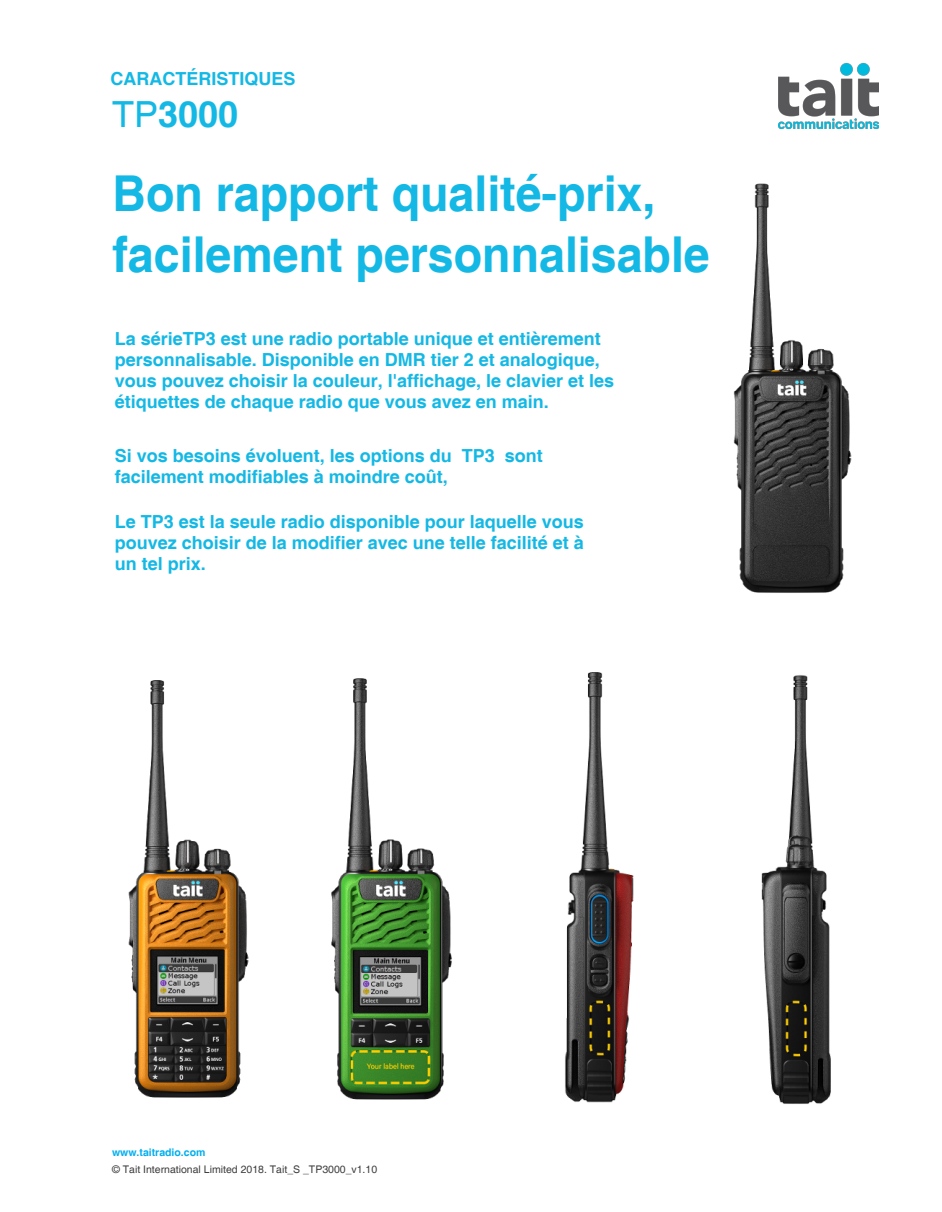
<style>
.page{position:relative;width:942px;height:1212px;background:#fff}
.page>*{position:absolute;margin:0;border:0;box-sizing:border-box;transform-origin:0 0}
.Paragraph_Style2{font:700 49.5px "Helvetica";color:#14b8e5;scale:.94 1}
.Paragraph_Style2-2{font:700 36px "Helvetica";color:#14b8e5}
.Paragraph_Style1{font:700 18px/21px "Helvetica";color:#14b8e5}
.Paragraph_Style2-3{font:700 18px "Helvetica";color:#14b8e5}
.Paragraph_Style2-4{font:10.5px "Helvetica";color:#3e3e3f}
.Paragraph_Style3{font:700 10.5px "Helvetica";color:#00aeef}
.s1{font-weight:400}
</style>
<div class="page">
<img style="left:331px;top:678px;width:121px;height:422px">
<img style="left:565px;top:672px;width:69px;height:431px">
<img style="left:779px;top:63px;width:100px;height:66px">
<img style="left:128px;top:680px;width:121px;height:418px">
<img style="left:761px;top:675px;width:70px;height:429px">
<img style="left:733px;top:183px;width:119px;height:410px">
<p class="Paragraph_Style2-3" style="left:111px;top:68px;width:187px">CARACTÉRISTIQUES</p>
<p class="Paragraph_Style2-2" style="left:112px;top:92px;width:128px"><span class="s1">TP</span>3000</p>
<p class="Paragraph_Style2" style="left:112px;top:163px;width:579px">Bon rapport qualité-prix,</p>
<p class="Paragraph_Style2" style="left:112px;top:224px;width:637px">facilement personnalisable</p>
<p class="Paragraph_Style1" style="left:115px;top:329px;width:501px">La sérieTP3 est une radio portable unique et entièrement personnalisable. Disponible en DMR tier 2 et analogique, vous pouvez choisir la couleur, l'affichage, le clavier et les étiquettes de chaque radio que vous avez en main.</p>
<p class="Paragraph_Style1" style="left:115px;top:446px;width:430px">Si vos besoins évoluent, les options du TP3 sont facilement modifiables à moindre coût,</p>
<p class="Paragraph_Style1" style="left:115px;top:512px;width:471px;text-align:justify">Le TP3 est la seule radio disponible pour laquelle vous pouvez choisir de la modifier avec une telle facilité et à un tel prix.</p>
<p class="Paragraph_Style3" style="left:112px;top:1146px;width:95px">www.taitradio.com</p>
<p class="Paragraph_Style2-4" style="left:112px;top:1163px;width:267px">© Tait International Limited 2018. Tait_S _TP3000_v1.10</p>
</div>
